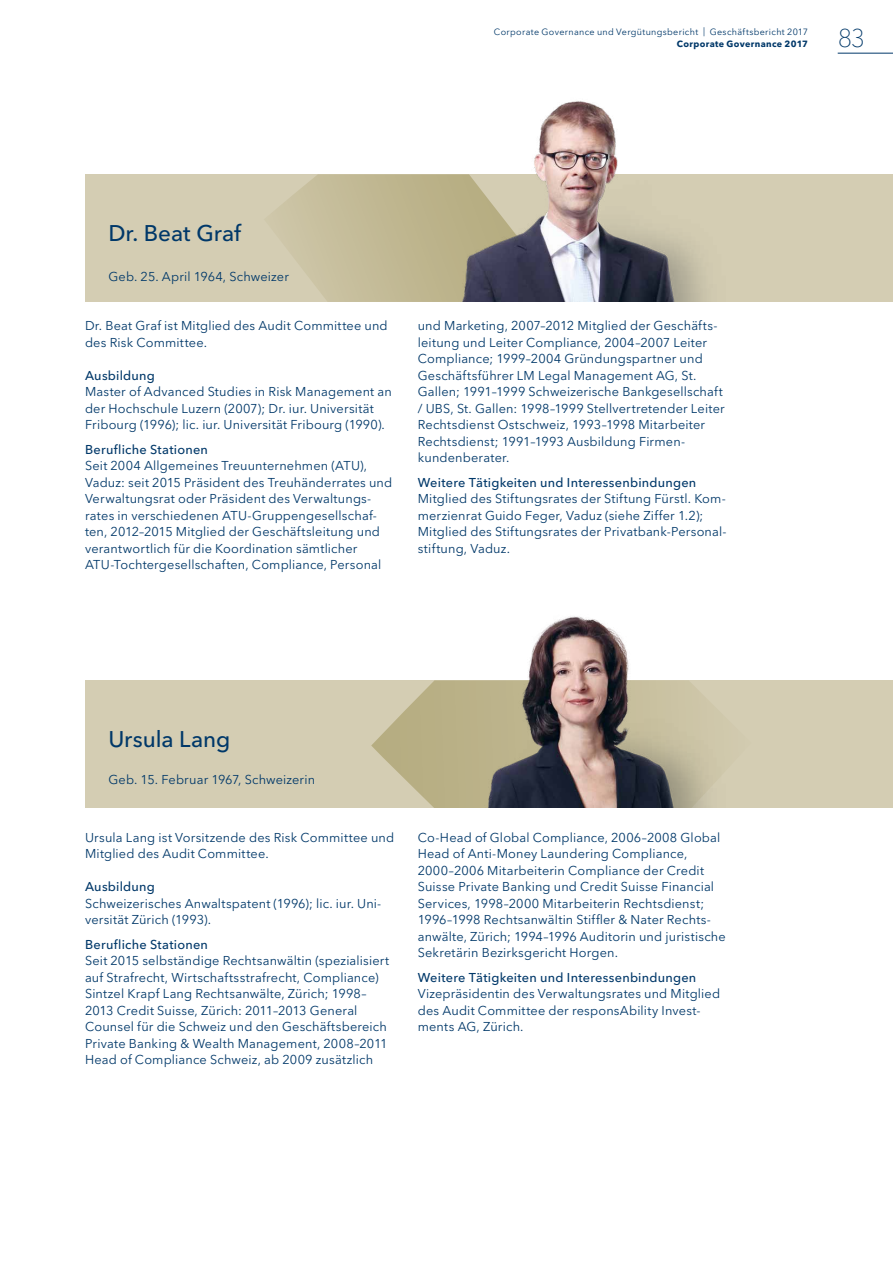
<style>
.page{position:relative;width:893px;height:1263px;background:#fff}
.page>*{position:absolute;margin:0;border:0;box-sizing:border-box;transform-origin:0 0}
.t1{font:100 25.5px "VP Next";color:#003869}
.t2{font:500 22.5px "VP Next";color:#003869}
.t3{font:12.75px/16.5px "VP Next";letter-spacing:.01em;color:#003869}
.t4{font:500 12.75px "VP Next";letter-spacing:.02em;color:#003869}
.t5{font:9px "VP Next";letter-spacing:.035em;color:#003869}
.t6{font:700 9px "VP Next";letter-spacing:.04em;color:#003869}
</style>
<div class="page">
<hr style="left:838px;top:53px;width:55px;height:1px;background:#003869">
<div style="left:85px;top:174px;width:808px;height:128px;background:#d4cdb3"></div>
<svg style="left:274px;top:174px;width:177px;height:128px"></svg>
<img style="left:451px;top:101px;width:255px;height:201px">
<div style="left:85px;top:680px;width:808px;height:128px;background:#d4cdb3"></div>
<svg style="left:371px;top:680px;width:380px;height:128px"></svg>
<img style="left:451px;top:616px;width:297px;height:192px">
<p class="t5" style="left:494px;top:26px;width:316px">Corporate Governance und Vergütungsbericht | Geschäftsbericht 2017</p>
<p class="t6" style="left:677px;top:38px;width:133px">Corporate Governance 2017</p>
<h1 class="t1" style="left:838px;top:23px;width:29px">83</h1>
<h2 class="t2" style="left:108px;top:219px;width:134px">Dr. Beat Graf</h2>
<p class="t3" style="left:108px;top:268px;width:182px">Geb. 25. April 1964, Schweizer</p>
<p class="t3" style="left:85px;top:317px;width:304px">Dr. Beat Graf ist Mitglied des Audit Committee und des Risk Committee.</p>
<p class="t4" style="left:85px;top:367px;width:71px">Ausbildung</p>
<p class="t3" style="left:85px;top:383px;width:308px">Master of Advanced Studies in Risk Management an der Hochschule Luzern (2007); Dr. iur. Universität<br>Fribourg (1996); lic. iur. Universität Fribourg (1990).</p>
<p class="t4" style="left:85px;top:442px;width:124px">Berufliche Stationen</p>
<p class="t3" style="left:85px;top:458px;width:309px">Seit 2004 Allgemeines Treuunternehmen (ATU), Vaduz: seit 2015 Präsident des Treuhänderrates und Verwaltungsrat oder Präsident des Verwaltungs&shy;rates in verschiedenen ATU-Gruppengesellschaf&shy;ten, 2012–2015 Mitglied der Geschäftsleitung und verantwortlich für die Koordination sämtlicher ATU-Tochtergesellschaften, Compliance, Personal</p>
<p class="t3" style="left:418px;top:317px;width:308px">und Marketing, 2007–2012 Mitglied der Geschäfts&shy;leitung und Leiter Compliance, 2004–2007 Leiter Compliance; 1999–2004 Gründungspartner und Geschäftsführer LM Legal Management AG, St.<br>Gallen; 1991–1999 Schweizerische Bankgesellschaft / UBS, St. Gallen: 1998–1999 Stellvertretender Leiter Rechtsdienst Ostschweiz, 1993–1998 Mitarbeiter Rechtsdienst; 1991–1993 Ausbildung Firmen&shy;kundenberater.</p>
<p class="t4" style="left:418px;top:475px;width:280px">Weitere Tätigkeiten und Interessenbindungen</p>
<p class="t3" style="left:418px;top:491px;width:310px">Mitglied des Stiftungsrates der Stiftung Fürstl. Kom&shy;merzienrat Guido Feger, Vaduz (siehe Ziffer 1.2); Mitglied des Stiftungsrates der Privatbank-Personal&shy;stiftung, Vaduz.</p>
<h2 class="t2" style="left:108px;top:725px;width:124px">Ursula Lang</h2>
<p class="t3" style="left:108px;top:771px;width:208px">Geb. 15. Februar 1967, Schweizerin</p>
<p class="t3" style="left:85px;top:829px;width:311px">Ursula Lang ist Vorsitzende des Risk Committee und<br>Mitglied des Audit Committee.</p>
<p class="t4" style="left:85px;top:879px;width:71px">Ausbildung</p>
<p class="t3" style="left:85px;top:895px;width:298px">Schweizerisches Anwaltspatent (1996); lic. iur. Uni&shy;versität Zürich (1993).</p>
<p class="t4" style="left:85px;top:937px;width:124px">Berufliche Stationen</p>
<p class="t3" style="left:85px;top:953px;width:306px">Seit 2015 selbständige Rechtsanwältin (spezialisiert auf Strafrecht, Wirtschaftsstrafrecht, Compliance)<br>Sintzel Krapf Lang Rechtsanwälte, Zürich; 1998– 2013 Credit Suisse, Zürich: 2011–2013 General Counsel für die Schweiz und den Geschäftsbereich Private Banking &amp; Wealth Management, 2008–2011<br>Head of Compliance Schweiz, ab 2009 zusätzlich</p>
<p class="t3" style="left:418px;top:829px;width:310px">Co-Head of Global Compliance, 2006–2008 Global Head of Anti-Money Laundering Compliance, 2000–2006 Mitarbeiterin Compliance der Credit Suisse Private Banking und Credit Suisse Financial Services, 1998–2000 Mitarbeiterin Rechtsdienst; 1996–1998 Rechtsanwältin Stiffler &amp; Nater Rechts&shy;anwälte, Zürich; 1994–1996 Auditorin und juristische Sekretärin Bezirksgericht Horgen.</p>
<p class="t4" style="left:418px;top:970px;width:280px">Weitere Tätigkeiten und Interessenbindungen</p>
<p class="t3" style="left:418px;top:986px;width:304px">Vizepräsidentin des Verwaltungsrates und Mitglied des Audit Committee der responsAbility Invest&shy;ments AG, Zürich.</p>
</div>
